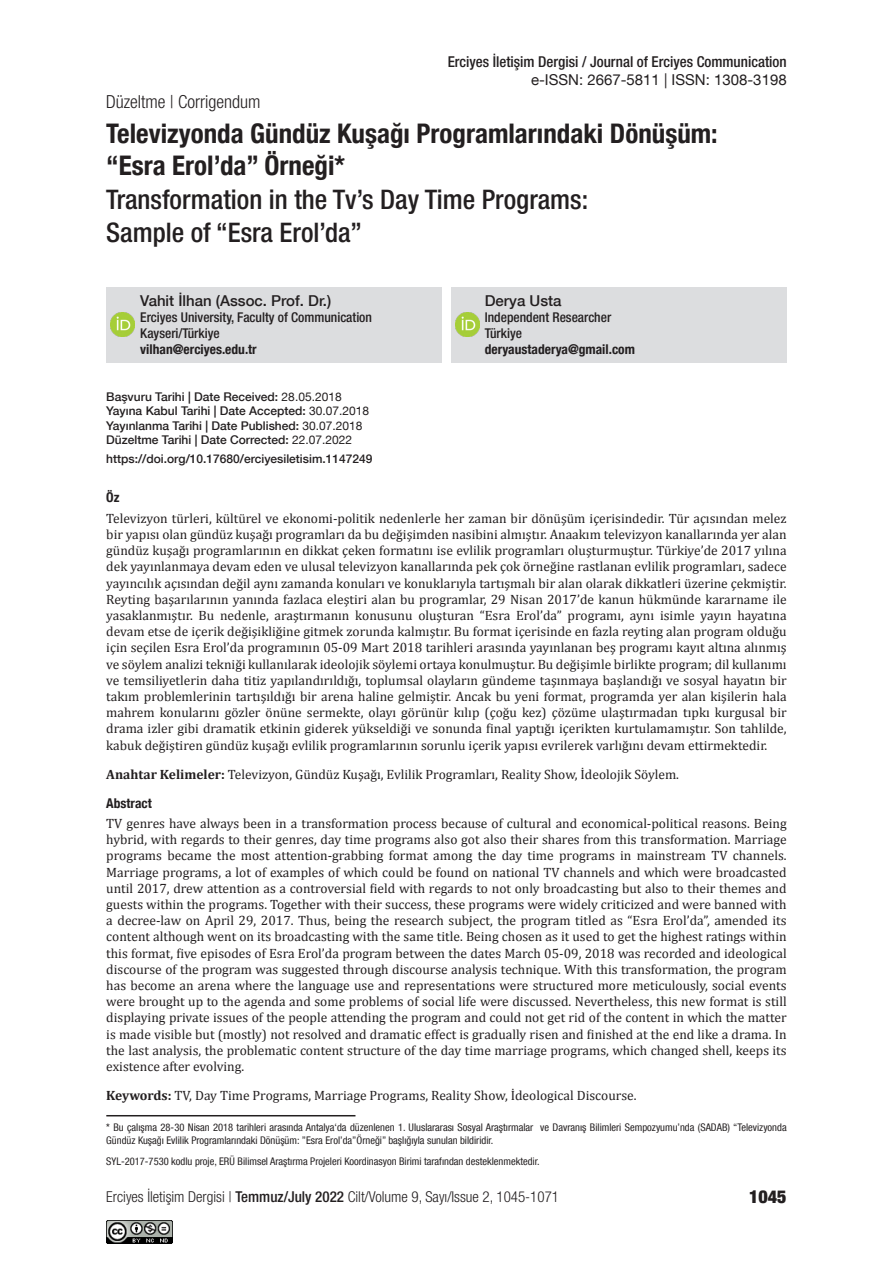
<style>
.page{position:relative;width:893px;height:1263px;background:#fff}
.page>*{position:absolute;margin:0;border:0;box-sizing:border-box;transform-origin:0 0}
.Headlinle_-_TR{font:700 condensed 27px "Helvetica Neue LT Com";color:#231f20}
.Headline_-_ENG{font:500 condensed 27px "Helvetica Neue LT Com";color:#231f20}
.Type{font:300 condensed 18px "Helvetica Neue LT Com";color:#231f20}
.t1{font:900 condensed 18px "Helvetica Neue LT Com";color:#231f20}
.t2{font:300 condensed 15px "Helvetica Neue LT Com";color:#231f20}
.t3{font:500 condensed 15px "Helvetica Neue LT Com";color:#231f20}
.Authors{font:500 15px "Helvetica Neue LT Com";color:#231f20}
.t4{font:15px "Helvetica Neue LT Com";color:#231f20}
.Body{font:13.5px/16.2px "Cambria";color:#231f20;text-align:justify}
.Author_affiliation{font:500 condensed 13.5px "Helvetica Neue LT Com";color:#231f20}
.Author_email{font:700 condensed 13.5px "Helvetica Neue LT Com";color:#231f20}
.t5{font:500 12px/14.4px "Helvetica Neue LT Com";color:#231f20}
.Footnote_Endnote{font:condensed 10.5px/12.6px "Helvetica Neue LT Com";color:#231f20}
.s1{font-weight:400}
.s2{font-weight:700}
.s3{font-weight:500}
</style>
<div class="page">
<div style="left:106px;top:287px;width:336px;height:75px;background:#dcdddf"></div>
<div style="left:451px;top:287px;width:336px;height:75px;background:#dcdddf"></div>
<hr style="left:106px;top:1115px;width:249px;height:1px;background:#231f20">
<img style="left:106px;top:1220px;width:66px;height:23px">
<img style="left:111px;top:312px;width:24px;height:24px">
<img style="left:455px;top:312px;width:24px;height:24px">
<p class="Type" style="left:106px;top:92px;width:156px">Düzeltme | Corrigendum</p>
<p class="t3" style="left:448px;top:53px;width:340px">Erciyes İletişim Dergisi / Journal of Erciyes Communication</p>
<p class="t4" style="left:531px;top:70px;width:257px">e-ISSN: 2667-5811 | ISSN: 1308-3198</p>
<p class="Headlinle_-_TR" style="left:106px;top:117px;width:613px">Televizyonda Gündüz Kuşağı Programlarındaki Dönüşüm:</p>
<p class="Headlinle_-_TR" style="left:106px;top:149px;width:240px">“Esra Erol’da” Örneği*</p>
<p class="Headline_-_ENG" style="left:106px;top:184px;width:483px">Transformation in the Tv’s Day Time Programs:</p>
<p class="Headline_-_ENG" style="left:106px;top:216px;width:257px">Sample of “Esra Erol’da”</p>
<p class="Authors" style="left:140px;top:291px;width:192px">Vahit İlhan (Assoc. Prof. Dr.)</p>
<p class="Author_affiliation" style="left:140px;top:309px;width:233px">Erciyes University, Faculty of Communication</p>
<p class="Author_affiliation" style="left:140px;top:325px;width:81px">Kayseri/Türkiye</p>
<p class="Author_email" style="left:140px;top:341px;width:118px">vilhan@erciyes.edu.tr</p>
<p class="t5" style="left:106px;top:389px;width:237px">Başvuru Tarihi | Date Received: <span class="s1">28.05.2018</span></p>
<p class="t5" style="left:106px;top:404px;width:264px">Yayına Kabul Tarihi | Date Accepted: <span class="s1">30.07.2018</span></p>
<p class="t5" style="left:106px;top:418px;width:258px">Yayınlanma Tarihi | Date Published: <span class="s1">30.07.2018<br></span>Düzeltme Tarihi | Date Corrected: <span class="s1">22.07.2022</span></p>
<p class="t5" style="left:106px;top:451px;width:268px">https://doi.org/10.17680/erciyesiletisim.1147249</p>
<p class="Authors" style="left:485px;top:291px;width:78px">Derya Usta</p>
<p class="Author_affiliation" style="left:485px;top:309px;width:128px">Independent Researcher</p>
<p class="Author_affiliation" style="left:485px;top:325px;width:39px">Türkiye</p>
<p class="Author_email" style="left:485px;top:341px;width:152px">deryaustaderya@gmail.com</p>
<p class="Author_email" style="left:106px;top:489px;width:15px">Öz</p>
<p class="Body" style="left:106px;top:510px;width:682px">Televizyon türleri, kültürel ve ekonomi-politik nedenlerle her zaman bir dönüşüm içerisindedir. Tür açısından melez bir yapısı olan gündüz kuşağı programları da bu değişimden nasibini almıştır. Anaakım televizyon kanallarında yer alan gündüz kuşağı programlarının en dikkat çeken formatını ise evlilik programları oluşturmuştur. Türkiye’de 2017 yılına dek yayınlanmaya devam eden ve ulusal televizyon kanallarında pek çok örneğine rastlanan evlilik programları, sadece yayıncılık açısından değil aynı zamanda konuları ve konuklarıyla tartışmalı bir alan olarak dikkatleri üzerine çekmiştir.<br>Reyting başarılarının yanında fazlaca eleştiri alan bu programlar, 29 Nisan 2017’de kanun hükmünde kararname ile yasaklanmıştır. Bu nedenle, araştırmanın konusunu oluşturan “Esra Erol’da” programı, aynı isimle yayın hayatına devam etse de içerik değişikliğine gitmek zorunda kalmıştır. Bu format içerisinde en fazla reyting alan program olduğu için seçilen Esra Erol’da programının 05-09 Mart 2018 tarihleri arasında yayınlanan beş programı kayıt altına alınmış ve söylem analizi tekniği kullanılarak ideolojik söylemi ortaya konulmuştur. Bu değişimle birlikte program; dil kullanımı ve temsiliyetlerin daha titiz yapılandırıldığı, toplumsal olayların gündeme taşınmaya başlandığı ve sosyal hayatın bir takım problemlerinin tartışıldığı bir arena haline gelmiştir. Ancak bu yeni format, programda yer alan kişilerin hala mahrem konularını gözler önüne sermekte, olayı görünür kılıp (çoğu kez) çözüme ulaştırmadan tıpkı kurgusal bir drama izler gibi dramatik etkinin giderek yükseldiği ve sonunda final yaptığı içerikten kurtulamamıştır. Son tahlilde, kabuk değiştiren gündüz kuşağı evlilik programlarının sorunlu içerik yapısı evrilerek varlığını devam ettirmektedir.</p>
<p class="Body" style="left:106px;top:766px;width:574px"><span class="s2">Anahtar Kelimeler:</span> Televizyon, Gündüz Kuşağı, Evlilik Programları, Reality Show, İdeolojik Söylem.</p>
<p class="Author_email" style="left:106px;top:795px;width:47px">Abstract</p>
<p class="Body" style="left:106px;top:815px;width:682px">TV genres have always been in a transformation process because of cultural and economical-political reasons. Being hybrid, with regards to their genres, day time programs also got also their shares from this transformation. Marriage programs became the most attention-grabbing format among the day time programs in mainstream TV channels.<br>Marriage programs, a lot of examples of which could be found on national TV channels and which were broadcasted until 2017, drew attention as a controversial field with regards to not only broadcasting but also to their themes and guests within the programs. Together with their success, these programs were widely criticized and were banned with a decree-law on April 29, 2017. Thus, being the research subject, the program titled as “Esra Erol’da”, amended its content although went on its broadcasting with the same title. Being chosen as it used to get the highest ratings within this format, five episodes of Esra Erol’da program between the dates March 05-09, 2018 was recorded and ideological discourse of the program was suggested through discourse analysis technique. With this transformation, the program has become an arena where the language use and representations were structured more meticulously, social events were brought up to the agenda and some problems of social life were discussed. Nevertheless, this new format is still displaying private issues of the people attending the program and could not get rid of the content in which the matter is made visible but (mostly) not resolved and dramatic effect is gradually risen and finished at the end like a drama. In the last analysis, the problematic content structure of the day time marriage programs, which changed shell, keeps its existence after evolving.</p>
<p class="Body" style="left:106px;top:1087px;width:532px"><span class="s2">Keywords:</span> TV, Day Time Programs, Marriage Programs, Reality Show, İdeological Discourse.</p>
<p class="Footnote_Endnote" style="left:106px;top:1121px;width:682px">* Bu çalışma 28-30 Nisan 2018 tarihleri arasında Antalya‘da düzenlenen 1. Uluslararası Sosyal Araştırmalar ve Davranış Bilimleri Sempozyumu’nda (SADAB) “Televizyonda<br>Gündüz Kuşağı Evlilik Programlarındaki Dönüşüm: ”Esra Erol’da”Örneği” başlığıyla sunulan bildiridir.</p>
<p class="Footnote_Endnote" style="left:106px;top:1155px;width:435px">SYL-2017-7530 kodlu proje, ERÜ Bilimsel Araştırma Projeleri Koordinasyon Birimi tarafından desteklenmektedir.</p>
<p class="t2" style="left:106px;top:1188px;width:454px">Erciyes İletişim Dergisi | <span class="s3">Temmuz/July 2022</span> Cilt/Volume 9, Sayı/Issue 2, 1045-1071</p>
<h2 class="t1" style="left:749px;top:1186px;width:39px">1045</h2>
</div>
